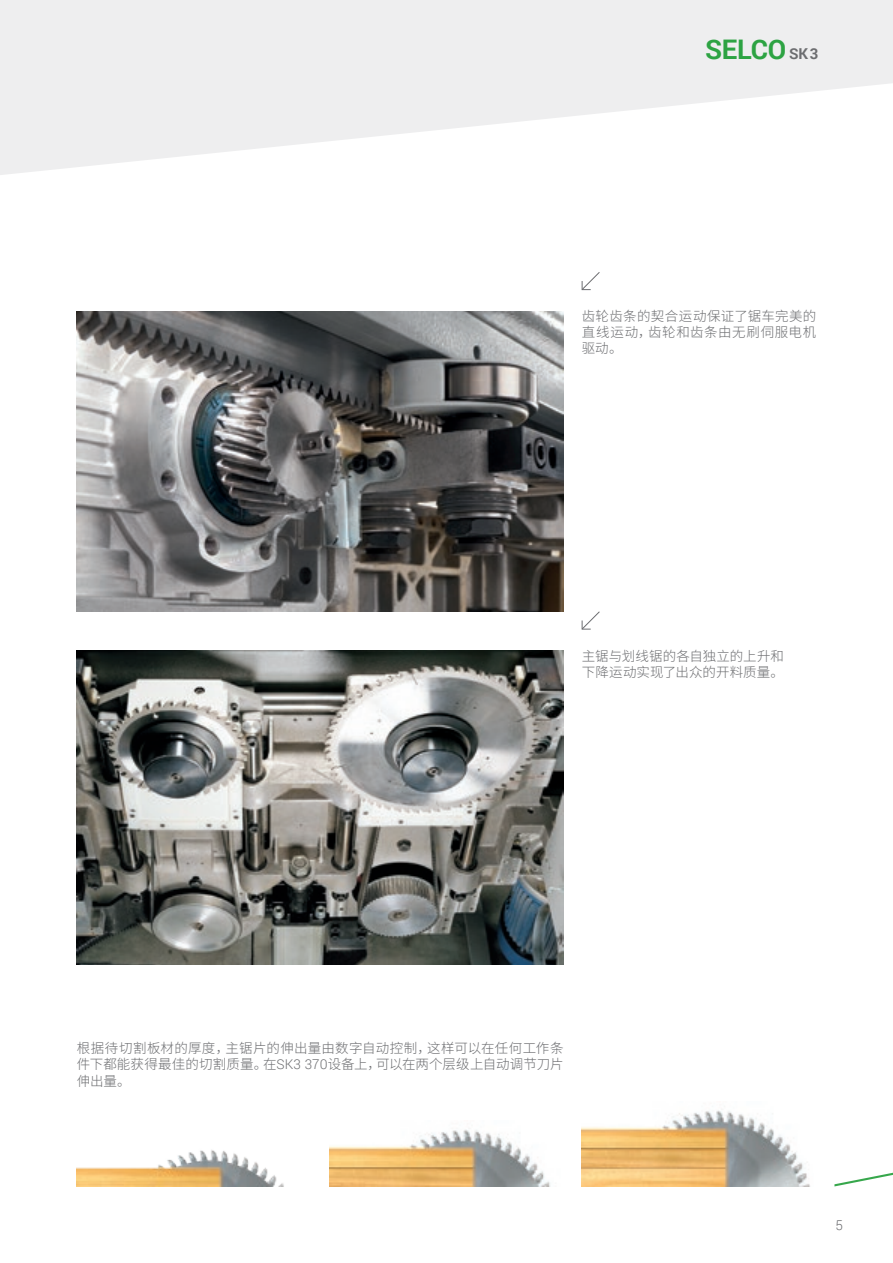
<style>
.page{position:relative;width:893px;height:1263px;background:#fff}
.page>*{position:absolute;margin:0;border:0;box-sizing:border-box;transform-origin:0 0}
.t1{font:700 27px "Roboto";letter-spacing:-.01em;color:#2da343}
.t2{font:300 13.5px/16.2px "Noto Sans CJ Ksc";letter-spacing:.015em;color:#6c6d70;text-align:justify}
.t3{font:300 13.5px "Roboto";color:#6c6d70}
.s1{font-size:15px;color:#6c6d70}
.s2{font-family:"Roboto"}
</style>
<div class="page">
<svg style="left:834px;top:1172px;width:59px;height:14px"></svg>
<svg style="left:76px;top:1151px;width:560px;height:36px"></svg>
<svg style="left:0;top:0;width:893px;height:175px;fill:#eeeeef"></svg>
<img style="left:77px;top:311px;width:487px;height:301px">
<img style="left:77px;top:651px;width:486px;height:313px">
<svg style="left:581px;top:272px;width:19px;height:18px"></svg>
<svg style="left:581px;top:611px;width:19px;height:19px"></svg>
<img style="left:76px;top:1150px;width:232px;height:36px">
<img style="left:329px;top:1129px;width:232px;height:57px">
<img style="left:582px;top:1110px;width:228px;height:76px">
<p class="t1" style="left:705px;top:30px;width:115px">SELCO <span class="s1">SK 3</span></p>
<p class="t2" style="left:582px;top:308px;width:236px">齿轮齿条的契合运动保证了锯车完美的直线运动，齿轮和齿条由无刷伺服电机驱动。</p>
<p class="t2" style="left:582px;top:648px;width:204px">主锯与划线锯的各自独立的上升和</p>
<p class="t2" style="left:582px;top:664px;width:204px">下降运动实现了出众的开料质量。</p>
<p class="t2" style="left:77px;top:1040px;width:488px">根据待切割板材的厚度，主锯片的伸出量由数字自动控制，这样可以在任何工作条件下都能获得最佳的切割质量。在<span class="s2">SK3 370</span>设备上，可以在两个层级上自动调节刀片伸出量。</p>
<p class="t3" style="left:836px;top:1215px;width:9px">5</p>
</div>
